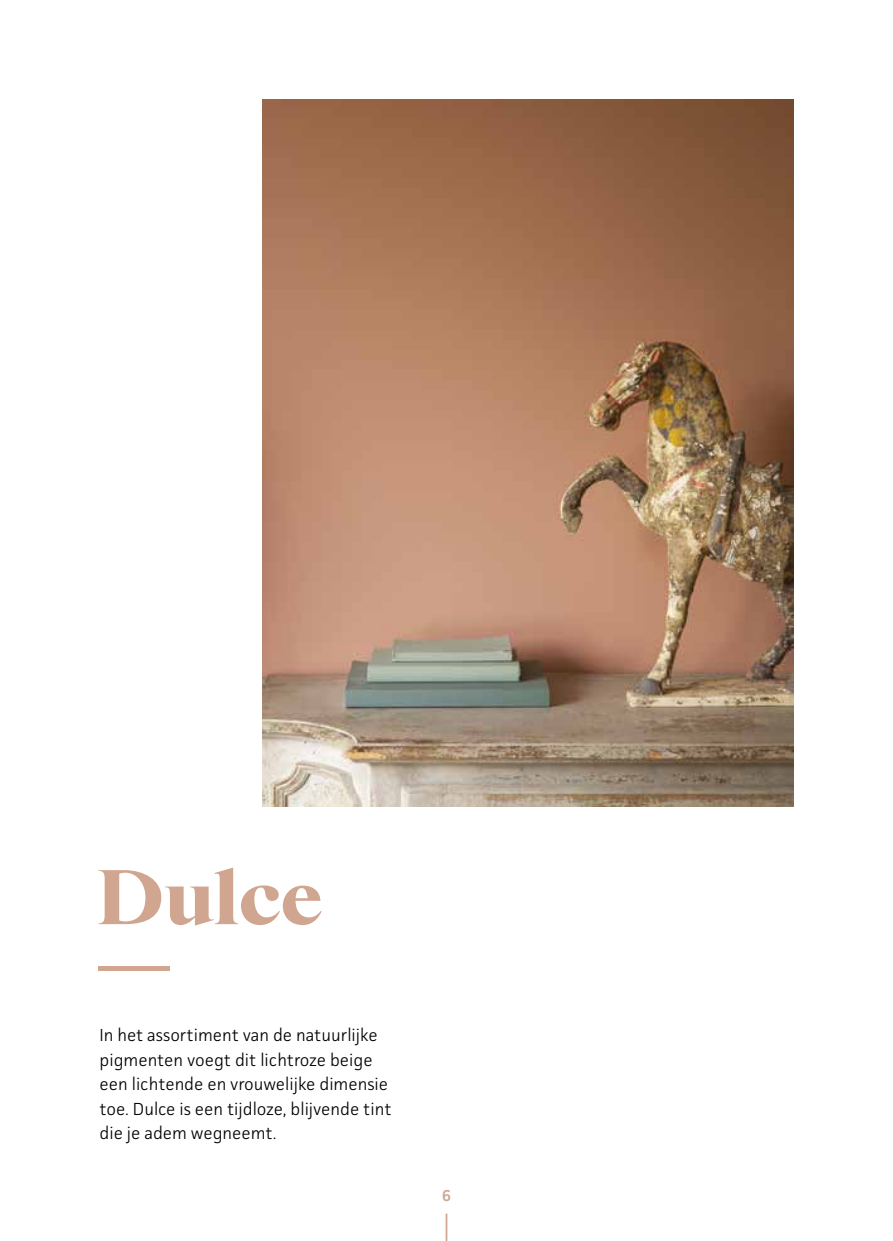
<style>
.page{position:relative;width:893px;height:1241px;background:#fff}
.page>*{position:absolute;margin:0;border:0;box-sizing:border-box;transform-origin:0 0}
.t1{font:900 78.75px/63px "Starling";color:#d1a691}
.t2{font:300 17.5px/24.5px "Facit";color:#000}
.t3{font:600 15.75px "Facit";color:#d1a691}
</style>
<div class="page">
<img style="left:263px;top:99px;width:531px;height:707px">
<svg style="left:446px;top:1213px;width:1px;height:27px"></svg>
<h1 class="t1" style="left:96px;top:866px;width:228px">Dulce —</h1>
<p class="t2" style="left:100px;top:1022px;width:293px">In het assortiment van de natuurlijke pigmenten voegt dit lichtroze beige een lichtende en vrouwelijke dimensie toe. Dulce is een tijdloze, blijvende tint die je adem wegneemt.</p>
<p class="t3" style="left:442px;top:1185px;width:10px">6</p>
</div>
